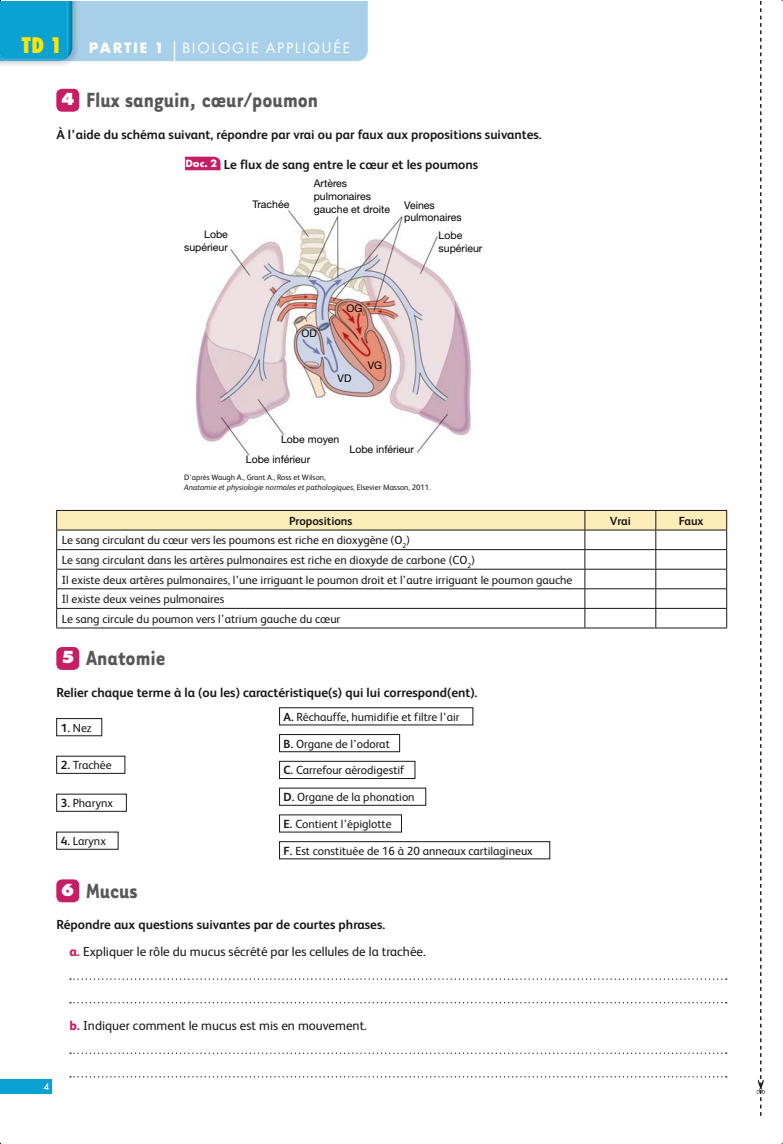
<style>
.page{position:relative;width:783px;height:1144px;background:#fff}
.page>*{position:absolute;margin:0;border:0;box-sizing:border-box;transform-origin:0 0}
.t1{font:700 23.55px "Tarzana Narrow";color:#58585a}
.t2{font:15.75px "Futura T";letter-spacing:.1em;color:#fff}
.t3{font:700 13.05px "FS Albert";color:#171619}
.t4{font:13.05px/26.8px "FS Albert";color:#171619}
.t5{font:11.85px/19.6px "FS Albert";color:#171619}
.t6{font:700 11.85px "FS Albert";color:#171619}
.t7{font:10.5px/12.6px "Helvetica Neue LT Std";color:#000}
.t8{font:500 10.5px "Futura T";color:#fff}
.t9{font:7.8px/10.5px "FS Albert";color:#171619}
.s1{font-weight:800;font-stretch:condensed;font-size:23.55px;color:#fce600}
.s2{font-family:"Futura T Bold Ro 1"}
.s3{font-family:"Futura T";font-weight:800;font-size:18.15px;color:#fff}
.s4{font-family:"Futura T Bold Ro 1";font-weight:400;font-size:10.95px;color:#fff}
.s5{font-style:italic}
.s6{font-weight:700}
.s7{font-weight:800;color:#c61d64}
</style>
<div class="page">
<div style="left:0;top:1079px;width:51px;height:15px;background:#0ba1d1"></div>
<div style="left:56px;top:89px;width:23px;height:23px;background:#c61d64;border-radius:6px"></div>
<svg style="left:185px;top:157px;width:35px;height:13px"></svg>
<img style="left:195px;top:210px;width:276px;height:246px">
<hr style="left:56px;top:628px;width:670px;height:1px;background:#171619">
<svg style="left:56px;top:510px;width:671px;height:118px"></svg>
<div style="left:56px;top:647px;width:23px;height:23px;background:#c61d64;border-radius:6px"></div>
<div style="left:56px;top:718px;width:46px;height:18px;border:1px solid #171619"></div>
<div style="left:56px;top:756px;width:69px;height:18px;border:1px solid #171619"></div>
<div style="left:56px;top:794px;width:71px;height:18px;border:1px solid #171619"></div>
<div style="left:56px;top:832px;width:62px;height:18px;border:1px solid #171619"></div>
<div style="left:279px;top:707px;width:194px;height:18px;border:1px solid #171619"></div>
<div style="left:279px;top:734px;width:121px;height:18px;border:1px solid #171619"></div>
<div style="left:279px;top:761px;width:136px;height:18px;border:1px solid #171619"></div>
<div style="left:279px;top:788px;width:147px;height:18px;border:1px solid #171619"></div>
<div style="left:279px;top:841px;width:271px;height:18px;border:1px solid #171619"></div>
<div style="left:56px;top:879px;width:23px;height:23px;background:#c61d64;border-radius:6px"></div>
<svg style="left:70px;top:978px;width:656px;height:2px"></svg>
<svg style="left:70px;top:1002px;width:656px;height:1px"></svg>
<svg style="left:70px;top:1053px;width:656px;height:1px"></svg>
<svg style="left:70px;top:1076px;width:656px;height:1px"></svg>
<svg style="left:756px;top:1px;width:8px;height:1115px"></svg>
<svg style="left:0;top:0;width:367px;height:65px;background:#92cbe5"></svg>
<h2 class="t2" style="left:22px;top:42px;width:329px"><span class="s1">TD 1</span> <span class="s2">PARTIE 1</span> BIOLOGIE APPLIQUÉE</h2>
<h1 class="t1" style="left:61px;top:92px;width:258px"><span class="s3">4</span> Flux sanguin, cœur/poumon</h1>
<p class="t3" style="left:56px;top:129px;width:486px">À l’aide du schéma suivant, répondre par vrai ou par faux aux propositions suivantes.</p>
<p class="t3" style="left:185px;top:159px;width:294px"><span class="s4">Doc. 2</span> Le flux de sang entre le cœur et les poumons</p>
<p class="t7" style="left:252px;top:199px;width:38px">Trachée</p>
<p class="t7" style="left:313px;top:178px;width:78px">Artères pulmonaires gauche et droite</p>
<p class="t7" style="left:404px;top:200px;width:59px">Veines pulmonaires</p>
<p class="t7" style="left:438px;top:230px;width:45px">Lobe supérieur</p>
<p class="t7" style="left:184px;top:229px;width:45px;text-align:right">Lobe supérieur</p>
<p class="t7" style="left:301px;top:328px;width:17px">OD</p>
<p class="t7" style="left:346px;top:302px;width:17px">OG</p>
<p class="t7" style="left:337px;top:373px;width:15px">VD</p>
<p class="t7" style="left:368px;top:359px;width:16px">VG</p>
<p class="t7" style="left:281px;top:434px;width:60px">Lobe moyen</p>
<p class="t7" style="left:246px;top:454px;width:66px">Lobe inférieur</p>
<p class="t7" style="left:349px;top:444px;width:66px">Lobe inférieur</p>
<p class="t9" style="left:184px;top:472px;width:248px">D'après Waugh A., Grant A., Ross et Wilson,<br><span class="s5">Anatomie et physiologie normales et pathologiques</span>, Elsevier Masson, 2011.</p>
<p class="t6" style="left:289px;top:516px;width:65px">Propositions</p>
<p class="t6" style="left:609px;top:516px;width:23px">Vrai</p>
<p class="t6" style="left:678px;top:516px;width:26px">Faux</p>
<p class="t5" style="left:62px;top:532px;width:512px">Le sang circulant du cœur vers les poumons est riche en dioxygène (O<sub>2</sub>)<br>Le sang circulant dans les artères pulmonaires est riche en dioxyde de carbone (CO<sub>2</sub>)<br>Il existe deux artères pulmonaires, l’une irriguant le poumon droit et l’autre irriguant le poumon gauche Il existe deux veines pulmonaires<br>Le sang circule du poumon vers l’atrium gauche du cœur</p>
<h1 class="t1" style="left:61px;top:650px;width:106px"><span class="s3">5</span> Anatomie</h1>
<p class="t3" style="left:56px;top:687px;width:422px">Relier chaque terme à la (ou les) caractéristique(s) qui lui correspond(ent).</p>
<p class="t5" style="left:61px;top:719px;width:32px"><span class="s6">1.</span> Nez</p>
<p class="t5" style="left:61px;top:757px;width:52px"><span class="s6">2.</span> Trachée</p>
<p class="t5" style="left:61px;top:795px;width:54px"><span class="s6">3.</span> Pharynx</p>
<p class="t5" style="left:61px;top:832px;width:47px"><span class="s6">4.</span> Larynx</p>
<p class="t5" style="left:283px;top:708px;width:177px"><span class="s6">A.</span> Réchauffe, humidifie et filtre l’air</p>
<p class="t5" style="left:283px;top:735px;width:108px"><span class="s6">B.</span> Organe de l’odorat</p>
<p class="t5" style="left:283px;top:762px;width:122px"><span class="s6">C.</span> Carrefour aérodigestif</p>
<p class="t5" style="left:283px;top:788px;width:132px"><span class="s6">D.</span> Organe de la phonation</p>
<p class="t5" style="left:283px;top:815px;width:109px"><span class="s6">E.</span> Contient l’épiglotte</p>
<p class="t5" style="left:283px;top:842px;width:250px"><span class="s6">F.</span> Est constituée de 16 à 20 anneaux cartilagineux</p>
<h1 class="t1" style="left:61px;top:883px;width:78px"><span class="s3">6</span> Mucus</h1>
<p class="t4" style="left:69px;top:913px;width:358px;text-indent:-13px"><span class="s6">Répondre aux questions suivantes par de courtes phrases.<br></span><span class="s7">a.</span> Expliquer le rôle du mucus sécrété par les cellules de la trachée.</p>
<p class="t8" style="left:43px;top:1082px;width:7px">4</p>
<p class="t4" style="left:69px;top:1014px;width:299px"><span class="s7">b.</span> Indiquer comment le mucus est mis en mouvement.</p>
</div>
